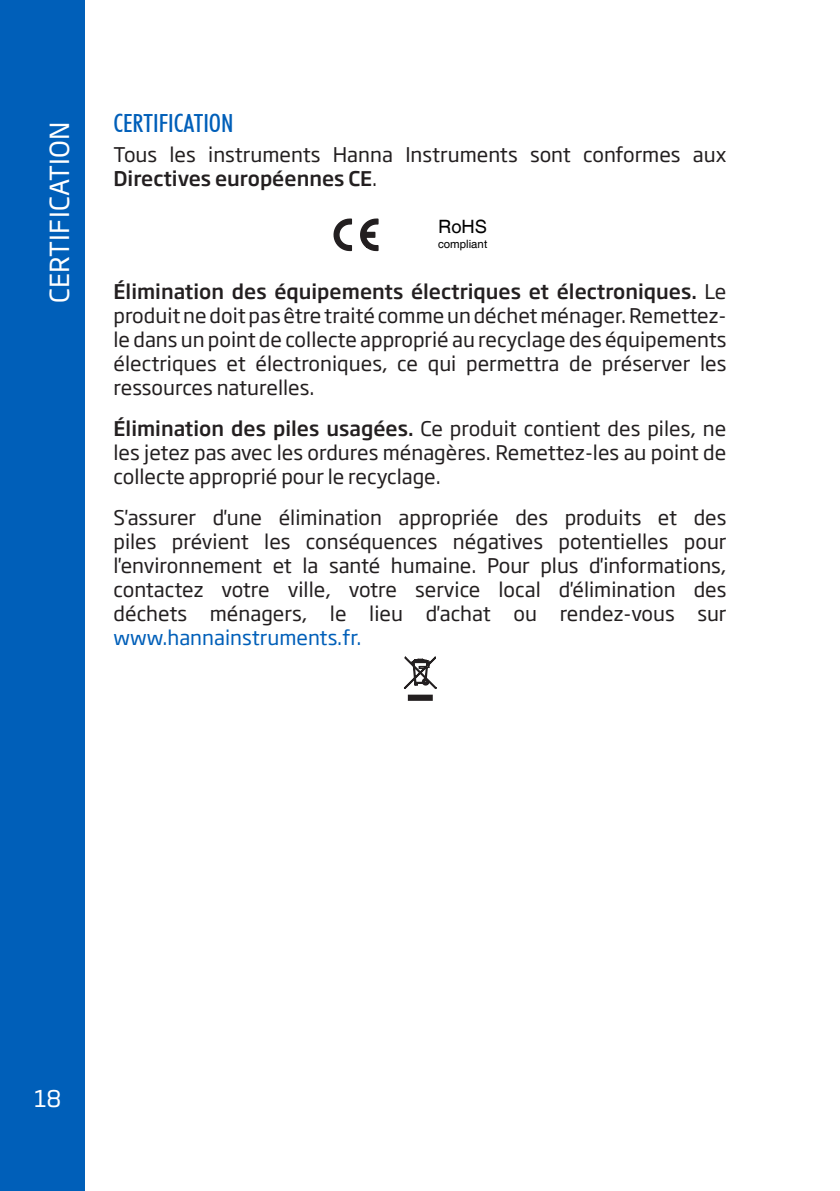
<style>
.page{position:relative;width:840px;height:1191px;background:#fff}
.page>*{position:absolute;margin:0;border:0;box-sizing:border-box;transform-origin:0 0}
.t1{font:26px "Soho Gothic Pro";letter-spacing:.015em;color:#fff}
.Title1{font:500 condensed 25px "Futura BT";color:#005fb9}
.t2{font:22.8px "Soho Gothic Pro";color:#fff}
.body_text{font:20px/24px "Soho Gothic Pro";color:#231f20;text-align:justify}
.t3{font:18.4px "Helvetica";color:#000}
.t4{font:11.4px "Helvetica";letter-spacing:.005em;color:#000}
.s1{font-weight:500}
.s2{color:#005fb9}
</style>
<div class="page">
<div style="left:0;top:0;width:85px;height:1191px;background:#005fb9"></div>
<svg style="left:333px;top:218px;width:19px;height:34px"></svg>
<svg style="left:360px;top:218px;width:19px;height:34px"></svg>
<svg style="left:404px;top:656px;width:33px;height:45px"></svg>
<p class="t1" style="left:39px;top:303px;width:183px;rotate:-90deg">CERTIFICATION</p>
<p class="Title1" style="left:113px;top:108px;width:122px">CERTIFICATION</p>
<p class="body_text" style="left:113px;top:142px;width:614px">Tous les instruments Hanna Instruments sont conformes aux<br><span class="s1">Directives européennes CE</span>.</p>
<p class="t3" style="left:438px;top:216px;width:50px">RoHS</p>
<p class="t4" style="left:438px;top:237px;width:51px">compliant</p>
<p class="body_text" style="left:113px;top:279px;width:614px"><span class="s1">Élimination des équipements électriques et électroniques.</span> Le produit ne doit pas être traité comme un déchet ménager. Remettez&shy;le dans un point de collecte approprié au recyclage des équipements électriques et électroniques, ce qui permettra de préserver les ressources naturelles.</p>
<p class="body_text" style="left:113px;top:416px;width:614px"><span class="s1">Élimination des piles usagées.</span> Ce produit contient des piles, ne les jetez pas avec les ordures ménagères. Remettez-les au point de collecte approprié pour le recyclage.</p>
<p class="body_text" style="left:113px;top:505px;width:614px">S'assurer d'une élimination appropriée des produits et des piles prévient les conséquences négatives potentielles pour l'environnement et la santé humaine. Pour plus d'informations, contactez votre ville, votre service local d'élimination des déchets ménagers, le lieu d'achat ou rendez-vous sur <span class="s2">www.hannainstruments.fr.</span></p>
<p class="t2" style="left:34px;top:1080px;width:29px">18</p>
</div>
